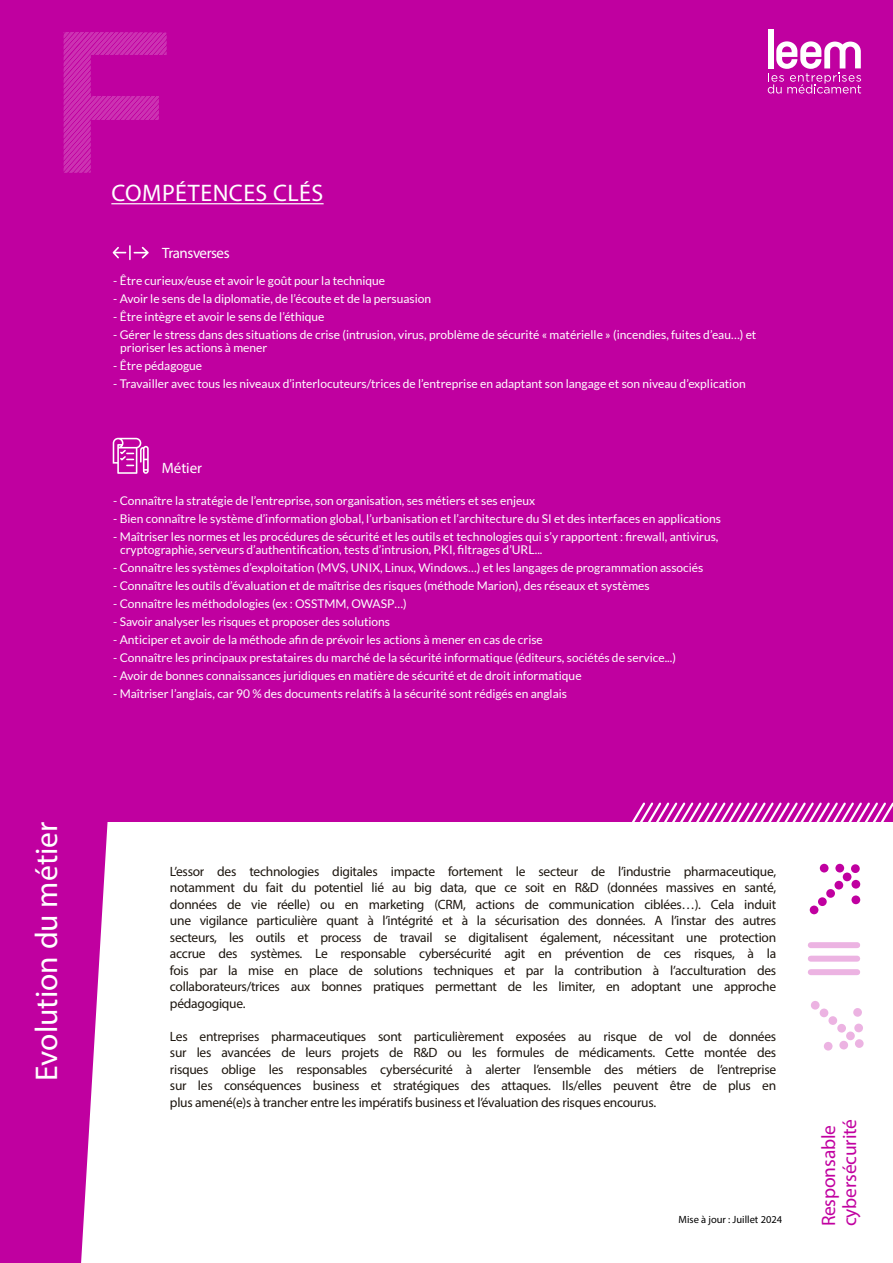
<style>
.page{position:relative;width:893px;height:1263px;background:#fff}
.page>*{position:absolute;margin:0;border:0;box-sizing:border-box;transform-origin:0 0}
.t1{font:31.5px "Myriad Pro";color:#fff}
.t2{font:24px "Myriad Pro";letter-spacing:.02em;color:#fff}
.t3{font:19.5px/21px "Myriad Pro";letter-spacing:-.01em;color:#c100a0}
.t4{font:15px "Myriad Pro";letter-spacing:-.03em;color:#fff}
.t5{font:13.5px/16.5px "Myriad Pro";letter-spacing:-.02em;color:#1d160f;text-align:justify}
.t6{font:12px/13.5px "Lato";color:#fff}
.t7{font:10.5px "Myriad Pro";color:#000}
</style>
<div class="page">
<div style="left:0;top:0;width:893px;height:822px;background:#c000a0"></div>
<hr style="left:111px;top:203px;width:213px;height:1px;background:#fff">
<svg style="left:113px;top:246px;width:36px;height:13px"></svg>
<svg style="left:113px;top:438px;width:36px;height:36px"></svg>
<svg style="left:0;top:822px;width:108px;height:441px;background:#c720ac"></svg>
<div style="left:811px;top:942px;width:46px;height:6px;background:#ecb3e2"></div>
<div style="left:811px;top:956px;width:46px;height:6px;background:#ecb3e2"></div>
<div style="left:811px;top:969px;width:46px;height:6px;background:#ecb3e2"></div>
<div style="left:851px;top:864px;width:9px;height:9px;background:#c000a0;border-radius:50%"></div>
<div style="left:843px;top:872px;width:8px;height:9px;background:#c000a0;border-radius:50%"></div>
<div style="left:834px;top:881px;width:9px;height:8px;background:#c000a0;border-radius:50%"></div>
<div style="left:826px;top:889px;width:9px;height:9px;background:#c000a0;border-radius:50%"></div>
<div style="left:818px;top:897px;width:9px;height:9px;background:#c000a0;border-radius:50%"></div>
<div style="left:810px;top:905px;width:8px;height:9px;background:#c000a0;border-radius:50%"></div>
<div style="left:835px;top:864px;width:9px;height:8px;background:#c000a0;border-radius:50%"></div>
<div style="left:820px;top:864px;width:8px;height:8px;background:#c000a0;border-radius:50%"></div>
<div style="left:851px;top:880px;width:9px;height:8px;background:#c000a0;border-radius:50%"></div>
<div style="left:851px;top:895px;width:9px;height:9px;background:#c000a0;border-radius:50%"></div>
<svg style="left:855px;top:1039px;width:9px;height:9px"></svg>
<div style="left:846px;top:1031px;width:9px;height:9px;background:#ecb3e2;border-radius:50%"></div>
<svg style="left:837px;top:1024px;width:9px;height:9px"></svg>
<svg style="left:828px;top:1016px;width:9px;height:9px"></svg>
<svg style="left:819px;top:1008px;width:9px;height:9px"></svg>
<svg style="left:811px;top:1001px;width:9px;height:9px"></svg>
<svg style="left:854px;top:1023px;width:9px;height:9px"></svg>
<svg style="left:853px;top:1008px;width:9px;height:9px"></svg>
<svg style="left:839px;top:1040px;width:9px;height:10px"></svg>
<svg style="left:824px;top:1042px;width:9px;height:9px"></svg>
<div style="left:768px;top:29px;width:6px;height:39px;background:#fff"></div>
<svg style="left:768px;top:41px;width:93px;height:53px"></svg>
<svg style="left:64px;top:32px;width:102px;height:140px"></svg>
<svg style="left:632px;top:802px;width:261px;height:20px"></svg>
<h1 class="t1" style="left:27px;top:1081px;width:261px;rotate:-90deg">Evolution du métier</h1>
<h2 class="t2" style="left:111px;top:178px;width:213px">COMPÉTENCES CLÉS</h2>
<p class="t4" style="left:162px;top:244px;width:69px">Transverses</p>
<p class="t6" style="left:113px;top:273px;width:273px">- Être curieux/euse et avoir le goût pour la technique</p>
<p class="t6" style="left:113px;top:291px;width:319px">- Avoir le sens de la diplomatie, de l’écoute et de la persuasion</p>
<p class="t6" style="left:113px;top:309px;width:213px">- Être intègre et avoir le sens de l’éthique</p>
<p class="t6" style="left:120px;top:327px;width:638px;text-indent:-7px">- Gérer le stress dans des situations de crise (intrusion, virus, problème de sécurité « matérielle » (incendies, fuites d’eau…) et prioriser les actions à mener</p>
<p class="t6" style="left:113px;top:359px;width:90px">- Être pédagogue</p>
<p class="t6" style="left:113px;top:377px;width:634px">- Travailler avec tous les niveaux d’interlocuteurs/trices de l’entreprise en adaptant son langage et son niveau d’explication</p>
<p class="t4" style="left:162px;top:458px;width:42px">Métier</p>
<p class="t6" style="left:113px;top:493px;width:423px">- Connaître la stratégie de l’entreprise, son organisation, ses métiers et ses enjeux</p>
<p class="t6" style="left:113px;top:511px;width:609px">- Bien connaître le système d’information global, l’urbanisation et l’architecture du SI et des interfaces en applications</p>
<p class="t6" style="left:120px;top:529px;width:600px;text-indent:-7px">- Maîtriser les normes et les procédures de sécurité et les outils et technologies qui s’y rapportent : firewall, antivirus, cryptographie, serveurs d’authentification, tests d’intrusion, PKI, filtrages d’URL...</p>
<p class="t6" style="left:113px;top:561px;width:592px">- Connaître les systèmes d’exploitation (MVS, UNIX, Linux, Windows…) et les langages de programmation associés</p>
<p class="t6" style="left:113px;top:579px;width:538px">- Connaître les outils d’évaluation et de maîtrise des risques (méthode Marion), des réseaux et systèmes</p>
<p class="t6" style="left:113px;top:597px;width:295px">- Connaître les méthodologies (ex : OSSTMM, OWASP…)</p>
<p class="t6" style="left:113px;top:615px;width:278px">- Savoir analyser les risques et proposer des solutions</p>
<p class="t6" style="left:113px;top:633px;width:431px">- Anticiper et avoir de la méthode afin de prévoir les actions à mener en cas de crise</p>
<p class="t6" style="left:113px;top:651px;width:564px">- Connaître les principaux prestataires du marché de la sécurité informatique (éditeurs, sociétés de service...)</p>
<p class="t6" style="left:113px;top:669px;width:470px">- Avoir de bonnes connaissances juridiques en matière de sécurité et de droit informatique</p>
<p class="t6" style="left:113px;top:687px;width:455px">- Maîtriser l’anglais, car 90 % des documents relatifs à la sécurité sont rédigés en anglais</p>
<p class="t5" style="left:170px;top:862px;width:608px">L’essor des technologies digitales impacte fortement le secteur de l’industrie pharmaceutique, notamment du fait du potentiel lié au big data, que ce soit en R&amp;D (données massives en santé, données de vie réelle) ou en marketing (CRM, actions de communication ciblées…). Cela induit une vigilance particulière quant à l’intégrité et à la sécurisation des données. A l’instar des autres secteurs, les outils et process de travail se digitalisent également, nécessitant une protection accrue des systèmes. Le responsable cybersécurité agit en prévention de ces risques, à la fois par la mise en place de solutions techniques et par la contribution à l’acculturation des collaborateurs/trices aux bonnes pratiques permettant de les limiter, en adoptant une approche pédagogique.</p>
<p class="t5" style="left:170px;top:1027px;width:608px">Les entreprises pharmaceutiques sont particulièrement exposées au risque de vol de données sur les avancées de leurs projets de R&amp;D ou les formules de médicaments. Cette montée des risques oblige les responsables cybersécurité à alerter l’ensemble des métiers de l’entreprise sur les conséquences business et stratégiques des attaques. Ils/elles peuvent être de plus en plus amené(e)s à trancher entre les impératifs business et l’évaluation des risques encourus.</p>
<p class="t7" style="left:678px;top:1213px;width:105px">Mise à jour : Juillet 2024</p>
<h3 class="t3" style="left:818px;top:1226px;width:109px;rotate:-90deg">Responsable cybersécurité</h3>
</div>
